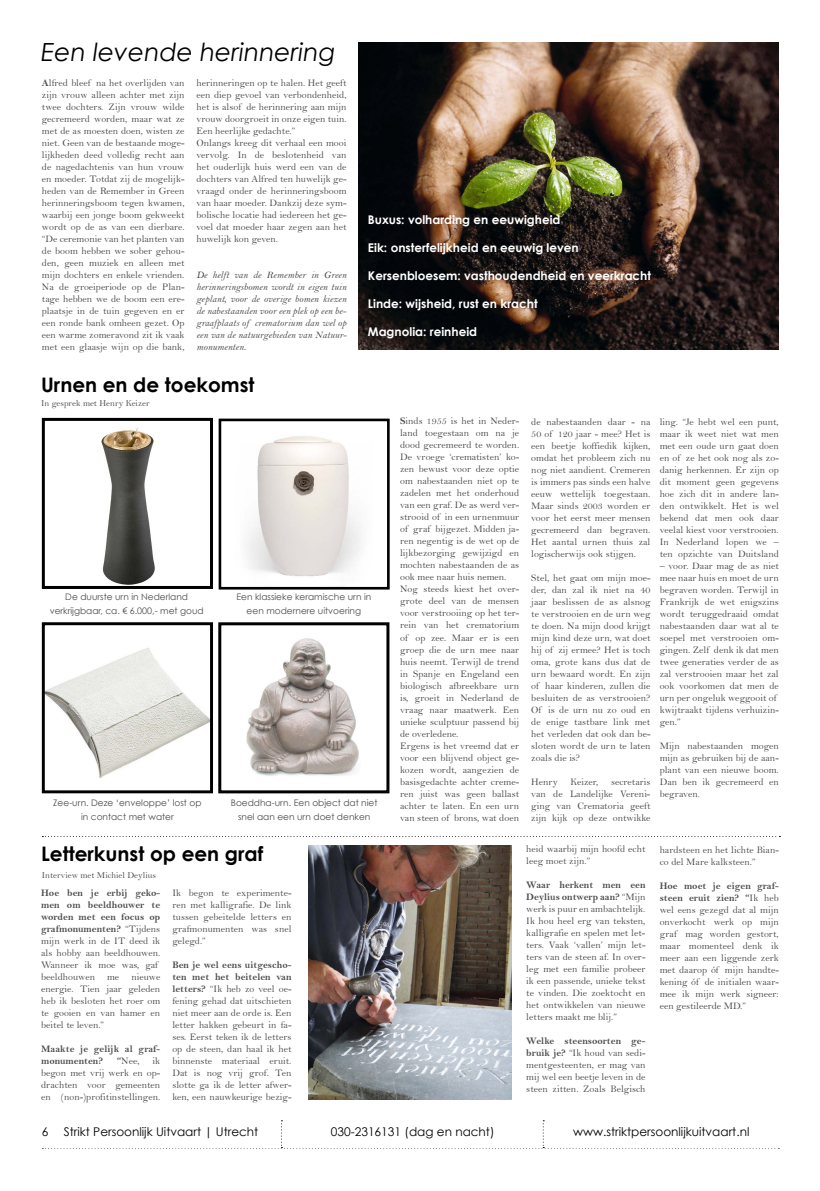
<style>
.page{position:relative;width:820px;height:1191px;background:#fff}
.page>*{position:absolute;margin:0;border:0;box-sizing:border-box;transform-origin:0 0}
.t1{font:italic 25px "Century Gothic";color:#000}
.t2{font:700 20px "Century Gothic";color:#000}
.t3{font:700 12px "Century Gothic";color:#fff}
.t4{font:12px "Century Gothic";color:#000}
.t5{font:10px/12px "Bell";letter-spacing:.005em;color:#4b4b4d;text-align:justify}
.t6{font:10px/12px "Bell MT Bold";letter-spacing:.005em;color:#4b4b4d}
.t7{font:10px/12px "Bell MT Italic";letter-spacing:.005em;color:#4b4b4d;text-align:justify}
.t8{font:9px/14px "Century Gothic";color:#4b4b4d;text-align:center}
.t9{font:9px "Bell";letter-spacing:.005em;color:#4b4b4d}
.s1{font-family:"Bell MT Bold"}
.s2{font-family:"Bell"}
.s3{font-size:9px}
</style>
<div class="page">
<img style="left:46px;top:648px;width:163px;height:130px">
<div style="left:42px;top:622px;width:171px;height:171px;border:3px solid #000"></div>
<img style="left:358px;top:43px;width:420px;height:307px">
<img style="left:246px;top:638px;width:113px;height:138px">
<div style="left:218px;top:622px;width:171px;height:171px;border:3px solid #000"></div>
<img style="left:101px;top:428px;width:54px;height:157px">
<div style="left:42px;top:418px;width:171px;height:171px;border:3px solid #000"></div>
<img style="left:247px;top:436px;width:114px;height:141px">
<div style="left:218px;top:418px;width:171px;height:171px;border:3px solid #000"></div>
<svg style="left:42px;top:1120px;width:737px;height:29px"></svg>
<img style="left:308px;top:846px;width:203px;height:254px">
<svg style="left:42px;top:836px;width:738px;height:1px"></svg>
<h1 class="t1" style="left:41px;top:37px;width:296px">Een levende herinnering</h1>
<p class="t5" style="left:42px;top:77px;width:144px"><span class="s1">A</span>lfred bleef na het overlijden van zijn vrouw alleen achter met zijn twee dochters. Zijn vrouw wilde gecremeerd worden, maar wat ze met de as moesten doen, wisten ze niet. Geen van de bestaande moge&shy;lijkheden deed volledig recht aan de nagedachtenis van hun vrouw en moeder. Totdat zij de mogelijk&shy;heden van de Remember in Green herinneringsboom tegen kwamen, waarbij een jonge boom gekweekt wordt op de as van een dierbare. “De ceremonie van het planten van de boom hebben we sober gehou&shy;den, geen muziek en alleen met mijn dochters en enkele vrienden.<br>Na de groeiperiode op de Plan&shy;tage hebben we de boom een ere&shy;plaatsje in de tuin gegeven en er een ronde bank omheen gezet. Op een warme zomeravond zit ik vaak met een glaasje wijn op die bank,</p>
<p class="t5" style="left:196px;top:77px;width:152px;text-align:left">herinneringen op te halen. Het geeft een diep gevoel van verbondenheid, het is alsof de herinnering aan mijn vrouw doorgroeit in onze eigen tuin.<br>Een heerlijke gedachte.”<br>Onlangs kreeg dit verhaal een mooi vervolg. In de beslotenheid van het ouderlijk huis werd een van de dochters van Alfred ten huwelijk ge&shy;vraagd onder de herinneringsboom van haar moeder. Dankzij deze sym&shy;bolische locatie had iedereen het ge&shy;voel dat moeder haar zegen aan het huwelijk kon geven.</p>
<p class="t7" style="left:196px;top:269px;width:152px">De helft van de Remember in Green herinneringsbomen wordt in eigen tuin geplant, voor de overige bomen kiezen de nabestaanden voor een plek op een be&shy;graafplaats of crematorium dan wel op een van de natuurgebieden van Natuur&shy;monumenten.</p>
<h2 class="t2" style="left:41px;top:372px;width:215px">Urnen en de toekomst</h2>
<p class="t9" style="left:41px;top:398px;width:110px">In gesprek met Henry Keizer</p>
<p class="t3" style="left:368px;top:212px;width:194px">Buxus: volharding en eeuwigheid</p>
<p class="t3" style="left:368px;top:240px;width:212px">Eik: onsterfelijkheid en eeuwig leven</p>
<p class="t3" style="left:368px;top:268px;width:284px">Kersenbloesem: vasthoudendheid en veerkracht</p>
<p class="t3" style="left:368px;top:296px;width:171px">Linde: wijsheid, rust en kracht</p>
<p class="t3" style="left:368px;top:324px;width:111px">Magnolia: reinheid</p>
<p class="t8" style="left:50px;top:589px;width:155px">De duurste urn in Nederland verkrijgbaar, ca. € 6.000,- met goud</p>
<p class="t8" style="left:236px;top:589px;width:136px">Een klassieke keramische urn in een modernere uitvoering</p>
<p class="t8" style="left:53px;top:795px;width:150px">Zee-urn. Deze ‘enveloppe’ lost op in contact met water</p>
<p class="t8" style="left:231px;top:795px;width:148px">Boeddha-urn. Een object dat niet snel aan een urn doet denken</p>
<h2 class="t2" style="left:41px;top:841px;width:223px">Letterkunst op een graf</h2>
<p class="t9" style="left:42px;top:870px;width:115px">Interview met Michiel Deylius</p>
<p class="t6" style="left:41px;top:886px;width:121px;text-align:justify">Hoe ben je erbij geko&shy;men om beeldhouwer te worden met een focus op grafmonumenten? <span class="s2">“Tijdens</span></p>
<p class="t5" style="left:41px;top:934px;width:121px;text-align:left">mijn werk in de IT deed ik als hobby aan beeldhouwen.<br>Wanneer ik moe was, gaf beeldhouwen me nieuwe energie. Tien jaar geleden heb ik besloten het roer om te gooien en van hamer en beitel te leven.”</p>
<p class="t6" style="left:41px;top:1042px;width:121px">Maakte je gelijk al graf&shy;monumenten?</p>
<p class="t5" style="left:41px;top:1054px;width:121px;text-indent:111px">ik begon met vrij werk en op&shy;drachten voor gemeenten en (non-)profitinstellingen.</p>
<p class="t5" style="left:117px;top:1054px;width:24px"><span class="s1">“</span>Nee,</p>
<p class="t5" style="left:172px;top:886px;width:121px">Ik begon te experimente&shy;ren met kalligrafie. De link tussen gebeitelde letters en grafmonumenten was snel gelegd.”</p>
<p class="t6" style="left:172px;top:958px;width:121px">Ben je wel eens uitgescho&shy;ten met het beitelen van</p>
<p class="t5" style="left:172px;top:982px;width:121px"><span class="s1">letters?</span> “Ik heb zo veel oe&shy;fening gehad dat uitschieten niet meer aan de orde is. Een letter hakken gebeurt in fa&shy;ses. Eerst teken ik de letters op de steen, dan haal ik het binnenste materiaal eruit.<br>Dat is nog vrij grof. Ten slotte ga ik de letter afwer&shy;ken, een nauwkeurige bezig-</p>
<p class="t5" style="left:400px;top:415px;width:121px;text-align:left"><span class="s1">S</span>inds 1955 is het in Neder&shy;land toegestaan om na je dood gecremeerd te worden.<br>De vroege ‘crematisten’ ko&shy;zen bewust voor deze optie om nabestaanden niet op te zadelen met het onderhoud van een graf. De as werd ver&shy;strooid of in een urnenmuur of graf bijgezet. Midden ja&shy;ren negentig is de wet op de lijkbezorging gewijzigd en mochten nabestaanden de as ook mee naar huis nemen.<br>Nog steeds kiest het over&shy;grote deel van de mensen voor verstrooiing op het ter&shy;rein van het crematorium of op zee. Maar er is een groep die de urn mee naar huis neemt. Terwijl de trend in Spanje en Engeland een biologisch afbreekbare urn is, groeit in Nederland de vraag naar maatwerk. Een unieke sculptuur passend bij de overledene.<br>Ergens is het vreemd dat er voor een blijvend object ge&shy;kozen wordt, aangezien de basisgedachte achter creme&shy;ren juist was geen ballast achter te laten. En een urn van steen of brons, wat doen</p>
<p class="t5" style="left:659px;top:415px;width:121px">ling. “Je hebt wel een punt, maar ik weet niet wat men met een oude urn gaat doen en of ze het ook nog als zo&shy;danig herkennen. Er zijn op dit moment geen gegevens hoe zich dit in andere lan&shy;den ontwikkelt. Het is wel bekend dat men ook daar veelal kiest voor verstrooien.<br>In Nederland lopen we – ten opzichte van Duitsland</p>
<p class="t5" style="left:531px;top:415px;width:121px">de nabestaanden daar - na 50 of 120 jaar - mee? Het is een beetje koffiedik kijken, omdat het probleem zich nu nog niet aandient. Cremeren is immers pas sinds een halve eeuw wettelijk toegestaan.<br>Maar sinds 2003 worden er voor het eerst meer mensen gecremeerd dan begraven.<br>Het aantal urnen thuis zal logischerwijs ook stijgen.</p>
<p class="t5" style="left:531px;top:571px;width:121px">Stel, het gaat om mijn moe&shy;der, dan zal ik niet na 40 jaar beslissen de as alsnog te verstrooien en de urn weg te doen. Na mijn dood krijgt mijn kind deze urn, wat doet hij of zij ermee? Het is toch oma, grote kans dus dat de urn bewaard wordt. En zijn of haar kinderen, zullen die besluiten de as verstrooien?<br>Of is de urn nu zo oud en de enige tastbare link met het verleden dat ook dan be&shy;sloten wordt de urn te laten zoals die is?</p>
<p class="t5" style="left:531px;top:775px;width:121px">Henry Keizer, secretaris van de Landelijke Vereni&shy;ging van Crematoria geeft zijn kijk op deze ontwikke</p>
<p class="t5" style="left:659px;top:559px;width:121px;text-align:left">– voor. Daar mag de as niet mee naar huis en moet de urn begraven worden. Terwijl in<br>Frankrijk de wet enigszins wordt teruggedraaid omdat nabestaanden daar wat al te soepel met verstrooien om&shy;gingen. Zelf denk ik dat men twee generaties verder de as zal verstrooien maar het zal ook voorkomen dat men de urn per ongeluk weggooit of kwijtraakt tijdens verhuizin&shy;gen.”</p>
<p class="t5" style="left:659px;top:739px;width:121px">Mijn nabestaanden mogen mijn as gebruiken bij de aan&shy;plant van een nieuwe boom.<br>Dan ben ik gecremeerd en begraven<span class="s3">.</span></p>
<p class="t5" style="left:526px;top:842px;width:121px">heid waarbij mijn hoofd echt leeg moet zijn.”</p>
<p class="t6" style="left:526px;top:878px;width:121px">Waar herkent men een<br>Deylius ontwerp aan? <span class="s2">“Mijn</span></p>
<p class="t5" style="left:526px;top:902px;width:121px">werk is puur en ambachtelijk.<br>Ik hou heel erg van teksten, kalligrafie en spelen met let&shy;ters. Vaak ‘vallen’ mijn let&shy;ters van de steen af. In over&shy;leg met een familie probeer ik een passende, unieke tekst te vinden. Die zoektocht en het ontwikkelen van nieuwe letters maakt me blij.”</p>
<p class="t6" style="left:526px;top:1034px;width:121px">Welke steensoorten ge-</p>
<p class="t5" style="left:526px;top:1046px;width:121px"><span class="s1">bruik je?</span> “Ik houd van sedi&shy;mentgesteenten, er mag van mij wel een beetje leven in de steen zitten. Zoals Belgisch</p>
<p class="t5" style="left:659px;top:843px;width:121px">hardsteen en het lichte Bian&shy;co del Mare kalksteen.”</p>
<p class="t6" style="left:659px;top:879px;width:121px">Hoe moet je eigen graf&shy;steen eruit zien? “<span class="s2">Ik heb</span></p>
<p class="t5" style="left:659px;top:903px;width:121px">wel eens gezegd dat al mijn onverkocht werk op mijn graf mag worden gestort, maar momenteel denk ik meer aan een liggende zerk met daarop óf mijn handte&shy;kening óf de initialen waar&shy;mee ik mijn werk signeer: een gestileerde MD.”</p>
<p class="t4" style="left:42px;top:1124px;width:8px">6</p>
<p class="t4" style="left:64px;top:1124px;width:196px">Strikt Persoonlijk Uitvaart | Utrecht</p>
<p class="t4" style="left:330px;top:1124px;width:165px">030-2316131 (dag en nacht)</p>
<p class="t4" style="left:573px;top:1124px;width:178px">www.striktpersoonlijkuitvaart.nl</p>
</div>
